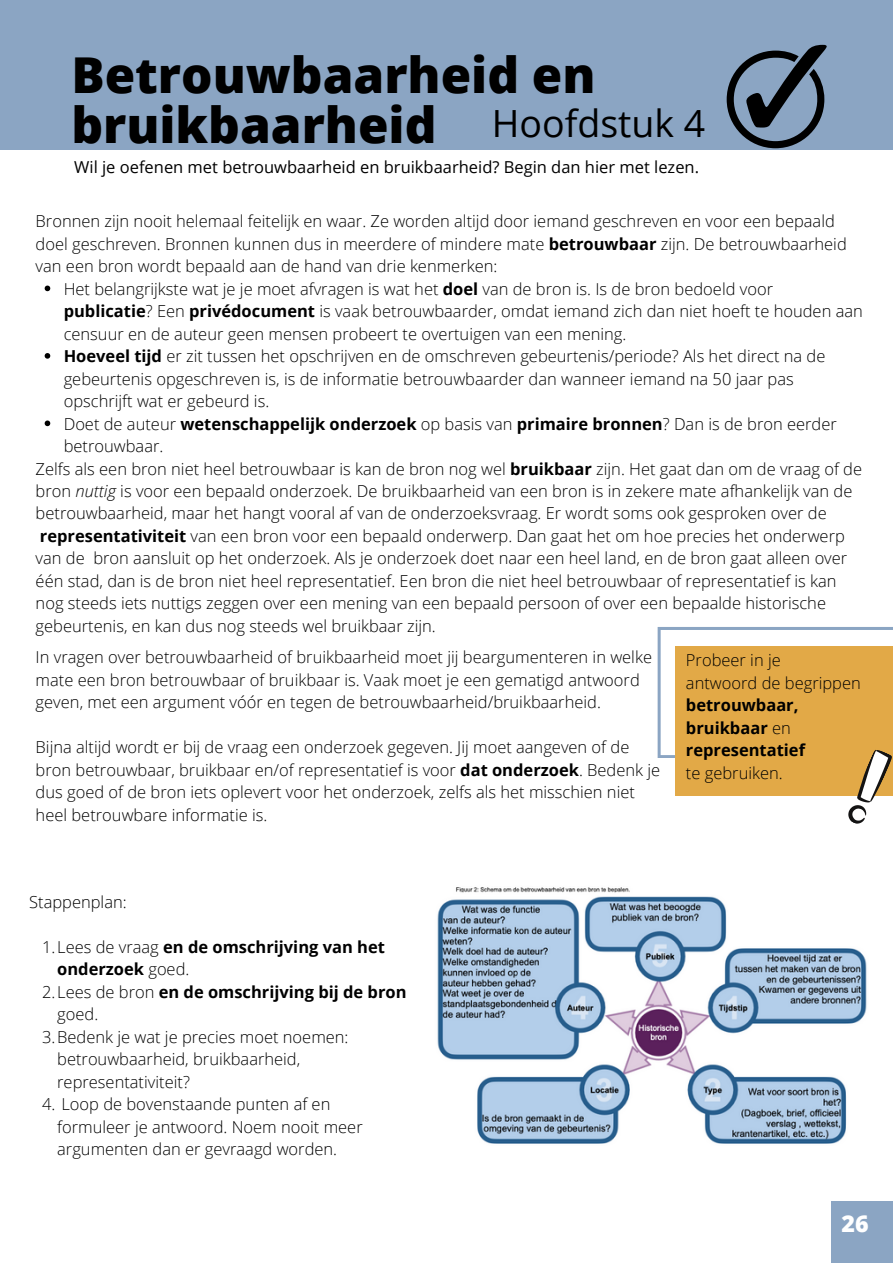
<style>
.page{position:relative;width:893px;height:1264px;background:#fff}
.page>*{position:absolute;margin:0;border:0;box-sizing:border-box;transform-origin:0 0}
.t1{font:800 49.5px/49.5px "Open Sans";color:#000}
.t2{font:37.5px "Open Sans";color:#000}
.t3{font:800 23.25px "Open Sans";color:#fff}
.t4{font:300 16.5px/22.5px "Open Sans";color:#000}
.t5{font:700 16.5px/22.5px "Open Sans";color:#000}
.t6{font:16.5px "Open Sans";color:#000}
.s1{font-weight:700}
.s2{font-style:italic}
.s3{font-weight:300}
</style>
<div class="page">
<div style="left:0;top:0;width:892px;height:150px;background:#8ba5c3"></div>
<svg style="left:726px;top:45px;width:100px;height:103px"></svg>
<div style="left:831px;top:1200px;width:61px;height:62px;background:#8ba5c3"></div>
<svg style="left:45px;top:285px;width:5px;height:6px"></svg>
<svg style="left:45px;top:353px;width:5px;height:6px"></svg>
<svg style="left:45px;top:420px;width:5px;height:6px"></svg>
<svg style="left:657px;top:627px;width:235px;height:197px"></svg>
<img style="left:437px;top:887px;width:430px;height:257px">
<p class="t1" style="left:71px;top:49px;width:525px">Betrouwbaarheid en bruikbaarheid</p>
<p class="t6" style="left:74px;top:155px;width:626px">Wil je oefenen met betrouwbaarheid en bruikbaarheid? Begin dan hier met lezen.</p>
<p class="t2" style="left:491px;top:97px;width:215px">Hoofdstuk 4</p>
<p class="t4" style="left:36px;top:209px;width:812px">Bronnen zijn nooit helemaal feitelijk en waar. Ze worden altijd door iemand geschreven en voor een bepaald doel geschreven. Bronnen kunnen dus in meerdere of mindere mate <span class="s1">betrouwbaar</span> zijn. De betrouwbaarheid van een bron wordt bepaald aan de hand van drie kenmerken:</p>
<p class="t4" style="left:64px;top:277px;width:800px">Het belangrijkste wat je je moet afvragen is wat het <span class="s1">doel</span> van de bron is. Is de bron bedoeld voor <span class="s1">publicatie</span>? Een <span class="s1">privédocument</span> is vaak betrouwbaarder, omdat iemand zich dan niet hoeft te houden aan censuur en de auteur geen mensen probeert te overtuigen van een mening.</p>
<p class="t4" style="left:64px;top:344px;width:763px"><span class="s1">Hoeveel tijd</span> er zit tussen het opschrijven en de omschreven gebeurtenis/periode? Als het direct na de gebeurtenis opgeschreven is, is de informatie betrouwbaarder dan wanneer iemand na 50 jaar pas opschrijft wat er gebeurd is.</p>
<p class="t4" style="left:64px;top:412px;width:774px">Doet de auteur <span class="s1">wetenschappelijk onderzoek</span> op basis van <span class="s1">primaire bronnen</span>? Dan is de bron eerder betrouwbaar.</p>
<p class="t4" style="left:36px;top:457px;width:827px">Zelfs als een bron niet heel betrouwbaar is kan de bron nog wel <span class="s1">bruikbaar</span> zijn. Het gaat dan om de vraag of de bron <span class="s2">nuttig</span> is voor een bepaald onderzoek. De bruikbaarheid van een bron is in zekere mate afhankelijk van de betrouwbaarheid, maar het hangt vooral af van de onderzoeksvraag. Er wordt soms ook gesproken over de <span class="s1">representativiteit</span> van een bron voor een bepaald onderwerp. Dan gaat het om hoe precies het onderwerp van de bron aansluit op het onderzoek. Als je onderzoek doet naar een heel land, en de bron gaat alleen over één stad, dan is de bron niet heel representatief. Een bron die niet heel betrouwbaar of representatief is kan nog steeds iets nuttigs zeggen over een mening van een bepaald persoon of over een bepaalde historische gebeurtenis, en kan dus nog steeds wel bruikbaar zijn.</p>
<p class="t4" style="left:36px;top:645px;width:618px">In vragen over betrouwbaarheid of bruikbaarheid moet jij beargumenteren in welke mate een bron betrouwbaar of bruikbaar is. Vaak moet je een gematigd antwoord geven, met een argument vóór en tegen de betrouwbaarheid/bruikbaarheid.</p>
<p class="t4" style="left:36px;top:735px;width:626px">Bijna altijd wordt er bij de vraag een onderzoek gegeven. Jij moet aangeven of de bron betrouwbaar, bruikbaar en/of representatief is voor <span class="s1">dat onderzoek</span>. Bedenk je dus goed of de bron iets oplevert voor het onderzoek, zelfs als het misschien niet heel betrouwbare informatie is.</p>
<p class="t4" style="left:686px;top:648px;width:96px">Probeer in je</p>
<p class="t4" style="left:686px;top:671px;width:176px">antwoord de begrippen <span class="s1">betrouwbaar,</span></p>
<p class="t5" style="left:686px;top:716px;width:106px">bruikbaar <span class="s3">en</span></p>
<p class="t5" style="left:686px;top:738px;width:120px">representatief</p>
<p class="t4" style="left:686px;top:761px;width:98px">te gebruiken.</p>
<p class="t4" style="left:29px;top:890px;width:99px">Stappenplan:</p>
<p class="t5" style="left:57px;top:935px;width:329px;text-indent:-15px"><span class="s3">1.Lees de vraag</span> en de omschrijving van het onderzoek <span class="s3">goed.</span></p>
<p class="t5" style="left:57px;top:980px;width:351px;text-indent:-15px"><span class="s3">2.Lees de bron</span> en de omschrijving bij de bron <span class="s3">goed.</span></p>
<p class="t4" style="left:57px;top:1025px;width:293px;text-indent:-15px">3.Bedenk je wat je precies moet noemen: betrouwbaarheid, bruikbaarheid, representativiteit?</p>
<p class="t4" style="left:57px;top:1092px;width:307px;text-indent:-15px">4. Loop de bovenstaande punten af en formuleer je antwoord. Noem nooit meer argumenten dan er gevraagd worden.</p>
<p class="t3" style="left:841px;top:1207px;width:29px">26</p>
<p class="t3" style="left:859px;top:1218px;width:15px">9</p>
<p class="t3" style="left:858px;top:1218px;width:18px">X</p>
<p class="t3" style="left:859px;top:1218px;width:15px">4</p>
<p class="t3" style="left:859px;top:1218px;width:15px">7</p>
</div>
